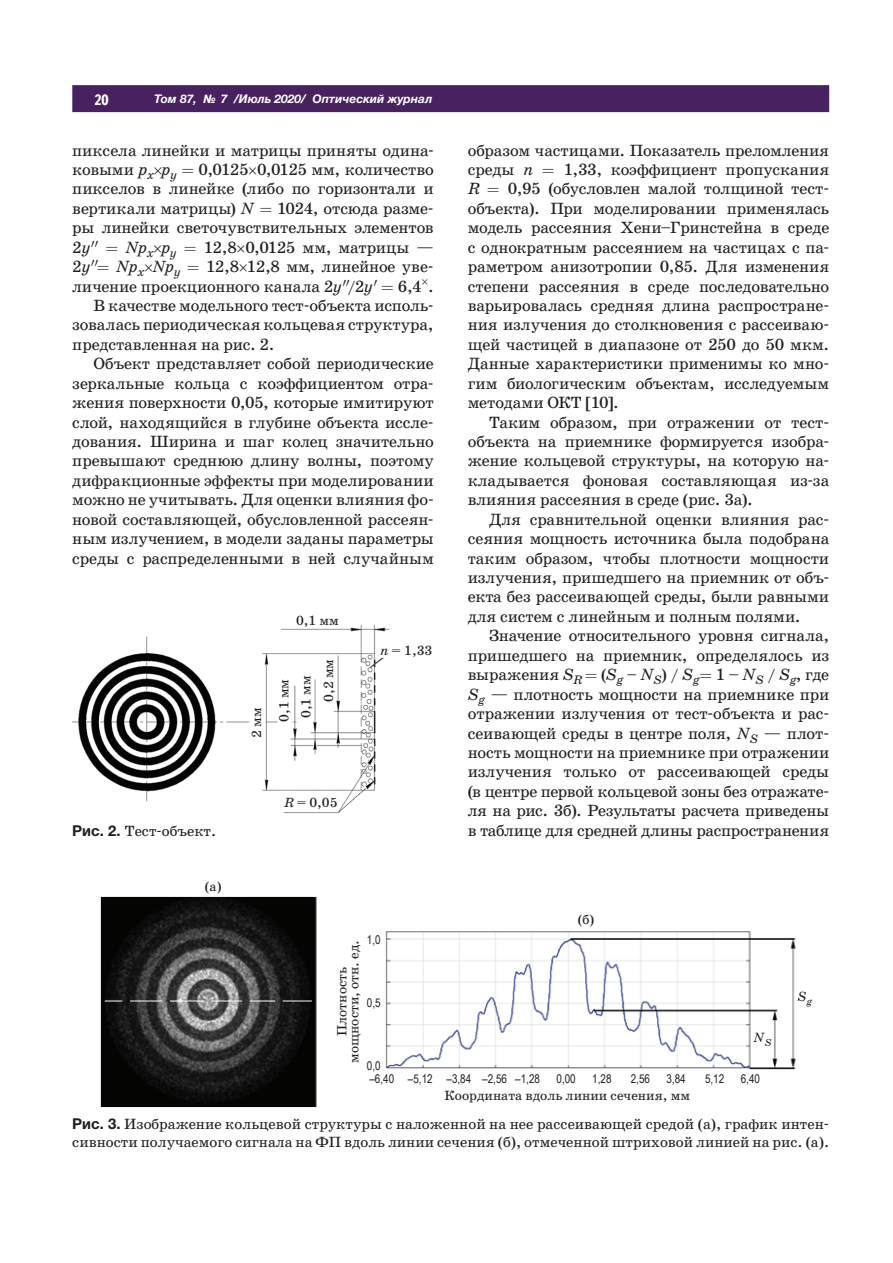
<style>
.page{position:relative;width:893px;height:1263px;background:#fff}
.page>*{position:absolute;margin:0;border:0;box-sizing:border-box;transform-origin:0 0}
.t1{font:16.5px/19.5px "School Book C";letter-spacing:-.005em;color:#231f20;text-align:justify}
.t2{font:italic 16.5px "School Book C";color:#231f20}
.t3{font:15px/17.2px "School Book C";color:#231f20}
.t4{font:700 15px "Text Book C";color:#fff;scale:.9 1}
.t5{font:13.5px/12px "School Book C";color:#231f20}
.t6{font:italic 13.5px "School Book C";color:#231f20}
.t7{font:12px/12.6px "Arial Narrow";color:#231f20}
.t8{font:italic 700 12px "Helvetica Neue Cyr";color:#fff}
.s1{font-style:italic}
.s2{font-family:"Helvetica Neue Cyr";font-weight:700}
</style>
<div class="page">
<div style="left:73px;top:86px;width:756px;height:26px;background:#482160"></div>
<div style="left:72px;top:85px;width:757px;height:27px;border:1px solid #482160"></div>
<img style="left:100px;top:896px;width:696px;height:211px">
<img style="left:72px;top:625px;width:318px;height:189px">
<p class="t4" style="left:94px;top:91px;width:17px">20</p>
<p class="t8" style="left:154px;top:92px;width:280px">Том 87, № 7 /Июль 2020/ Оптический журнал</p>
<p class="t1" style="left:72px;top:141px;width:363px">пиксела линейки и матрицы приняты одина&shy;ковыми <span class="s1">p</span><sub>x</sub> <span class="s1">p</span><sub>y</sub></p>
<p class="t1" style="left:72px;top:161px;width:363px;text-indent:126px">0,0125 0,0125 мм, количество пикселов в линейке (либо по горизонтали и вертикали матрицы) <span class="s1">N</span></p>
<p class="t1" style="left:72px;top:200px;width:363px;text-indent:205px">1024, отсюда разме&shy;ры линейки светочувствительных элементов 2<span class="s1">y</span></p>
<p class="t2" style="left:125px;top:241px;width:53px">Np<sub>x</sub> p<sub>y</sub></p>
<p class="t1" style="left:204px;top:239px;width:232px">12,8 0,0125 мм, матрицы —</p>
<p class="t1" style="left:72px;top:258px;width:20px">2<span class="s1">y</span></p>
<p class="t2" style="left:116px;top:261px;width:66px">Np<sub>x</sub> Np<sub>y</sub></p>
<p class="t1" style="left:72px;top:258px;width:363px;text-indent:134px">12,8 12,8 мм, линейное уве&shy;личение проекционного канала 2<span class="s1">y</span> /2<span class="s1">y</span></p>
<p class="t1" style="left:398px;top:277px;width:37px">6,4 .</p>
<p class="t1" style="left:94px;top:297px;width:342px">В качестве модельного тест-объекта исполь-</p>
<p class="t1" style="left:72px;top:316px;width:363px">зовалась периодическая кольцевая структура,</p>
<p class="t1" style="left:72px;top:336px;width:204px">представленная на рис. 2.</p>
<p class="t1" style="left:94px;top:355px;width:342px">Объект представляет собой периодические</p>
<p class="t1" style="left:72px;top:375px;width:363px">зеркальные кольца с коэффициентом отра-</p>
<p class="t1" style="left:72px;top:394px;width:363px">жения поверхности 0,05, которые имитируют</p>
<p class="t1" style="left:72px;top:413px;width:363px">слой, находящийся в глубине объекта иссле-</p>
<p class="t1" style="left:72px;top:433px;width:363px">дования. Ширина и шаг колец значительно</p>
<p class="t1" style="left:72px;top:452px;width:363px">превышают среднюю длину волны, поэтому</p>
<p class="t1" style="left:72px;top:472px;width:363px">дифракционные эффекты при моделировании</p>
<p class="t1" style="left:72px;top:491px;width:363px">можно не учитывать. Для оценки влияния фо-</p>
<p class="t1" style="left:72px;top:511px;width:363px">новой составляющей, обусловленной рассеян-</p>
<p class="t1" style="left:72px;top:530px;width:363px">ным излучением, в модели заданы параметры</p>
<p class="t1" style="left:72px;top:549px;width:363px">среды с распределенными в ней случайным</p>
<p class="t3" style="left:72px;top:824px;width:146px"><span class="s2">Рис. 2.</span> Тест-объект.</p>
<p class="t5" style="left:205px;top:881px;width:18px">(а)</p>
<p class="t5" style="left:296px;top:615px;width:44px">0,1 мм</p>
<p class="t5" style="left:244px;top:722px;width:44px;line-height:27.5px;text-indent:-16px;rotate:-90deg">2 мм<br>0,1 мм</p>
<p class="t5" style="left:296px;top:702px;width:44px;line-height:22.5px;text-indent:-16px;rotate:-90deg">0,1 мм<br>0,2 мм</p>
<p class="t5" style="left:284px;top:798px;width:55px"><span class="s1">R</span> = 0,05</p>
<p class="t5" style="left:380px;top:645px;width:54px"><span class="s1">n</span> = 1,33</p>
<p class="t1" style="left:468px;top:141px;width:363px">образом частицами. Показатель преломления среды <span class="s1">n</span></p>
<p class="t1" style="left:564px;top:161px;width:267px">1,33, коэффициент пропускания</p>
<p class="t1" style="left:468px;top:180px;width:363px;text-indent:40px">0,95 (обусловлен малой толщиной тест&shy;объекта). При моделировании применялась модель рассеяния Хени–Гринстейна в среде с однократным рассеянием на частицах с па&shy;раметром анизотропии 0,85. Для изменения степени рассеяния в среде последовательно варьировалась средняя длина распростране&shy;ния излучения до столкновения с рассеиваю&shy;щей частицей в диапазоне от 250 до 50 мкм.<br>Данные характеристики применимы ко мно&shy;гим биологическим объектам, исследуемым методами ОКТ [10].</p>
<p class="t1" style="left:468px;top:413px;width:363px;text-indent:21px">Таким образом, при отражении от тест&shy;объекта на приемнике формируется изобра&shy;жение кольцевой структуры, на которую на&shy;кладывается фоновая составляющая из-за влияния рассеяния в среде (рис. 3а).</p>
<p class="t1" style="left:468px;top:511px;width:363px;text-indent:21px">Для сравнительной оценки влияния рас&shy;сеяния мощность источника была подобрана таким образом, чтобы плотности мощности излучения, пришедшего на приемник от объ&shy;екта без рассеивающей среды, были равными для систем с линейным и полным полями.</p>
<p class="t1" style="left:468px;top:627px;width:363px;text-indent:21px">Значение относительного уровня сигнала, пришедшего на приемник, определялось из выражения <span class="s1">S</span><sub>R</sub> (<span class="s1">S</span><sub>g</sub> <span class="s1">– N</span><sub>S</sub>) <span class="s1">/ S</span><sub>g</sub> 1 <span class="s1">– N</span><sub>S</sub> <span class="s1">/ S</span><sub>g</sub>, где <span class="s1">S</span><sub>g</sub> — плотность мощности на приемнике при отражении излучения от тест-объекта и рас&shy;сеивающей среды в центре поля, <span class="s1">N</span><sub>S</sub> — плот&shy;ность мощности на приемнике при отражении излучения только от рассеивающей среды (в центре первой кольцевой зоны без отражате&shy;ля на рис. 3б). Результаты расчета приведены в таблице для средней длины распространения</p>
<p class="t2" style="left:468px;top:183px;width:13px">R</p>
<p class="t5" style="left:578px;top:914px;width:18px">(б)</p>
<p class="t7" style="left:367px;top:933px;width:15px">1,0</p>
<p class="t5" style="left:337px;top:1063px;width:125px;text-align:center;rotate:-90deg">Плотность мощности, отн. ед.</p>
<p class="t7" style="left:367px;top:996px;width:15px">0,5</p>
<p class="t6" style="left:754px;top:1033px;width:20px">N<sub>S</sub></p>
<p class="t7" style="left:367px;top:1059px;width:175px">0,0<br>–6,40 –5,12 –3,84 –2,56 –1,28</p>
<p class="t7" style="left:556px;top:1072px;width:21px">0,00</p>
<p class="t7" style="left:592px;top:1072px;width:21px">1,28</p>
<p class="t7" style="left:631px;top:1072px;width:21px">2,56</p>
<p class="t7" style="left:666px;top:1072px;width:21px">3,84</p>
<p class="t7" style="left:705px;top:1072px;width:21px">5,12</p>
<p class="t7" style="left:741px;top:1072px;width:21px">6,40</p>
<p class="t5" style="left:445px;top:1090px;width:247px">Координата вдоль линии сечения, мм</p>
<p class="t6" style="left:797px;top:992px;width:16px">S<sub>g</sub></p>
<p class="t3" style="left:72px;top:1117px;width:758px"><span class="s2">Рис. 3.</span> Изображение кольцевой структуры с наложенной на нее рассеивающей средой (а), график интен&shy;сивности получаемого сигнала на ФП вдоль линии сечения (б), отмеченной штриховой линией на рис. (а).</p>
</div>
